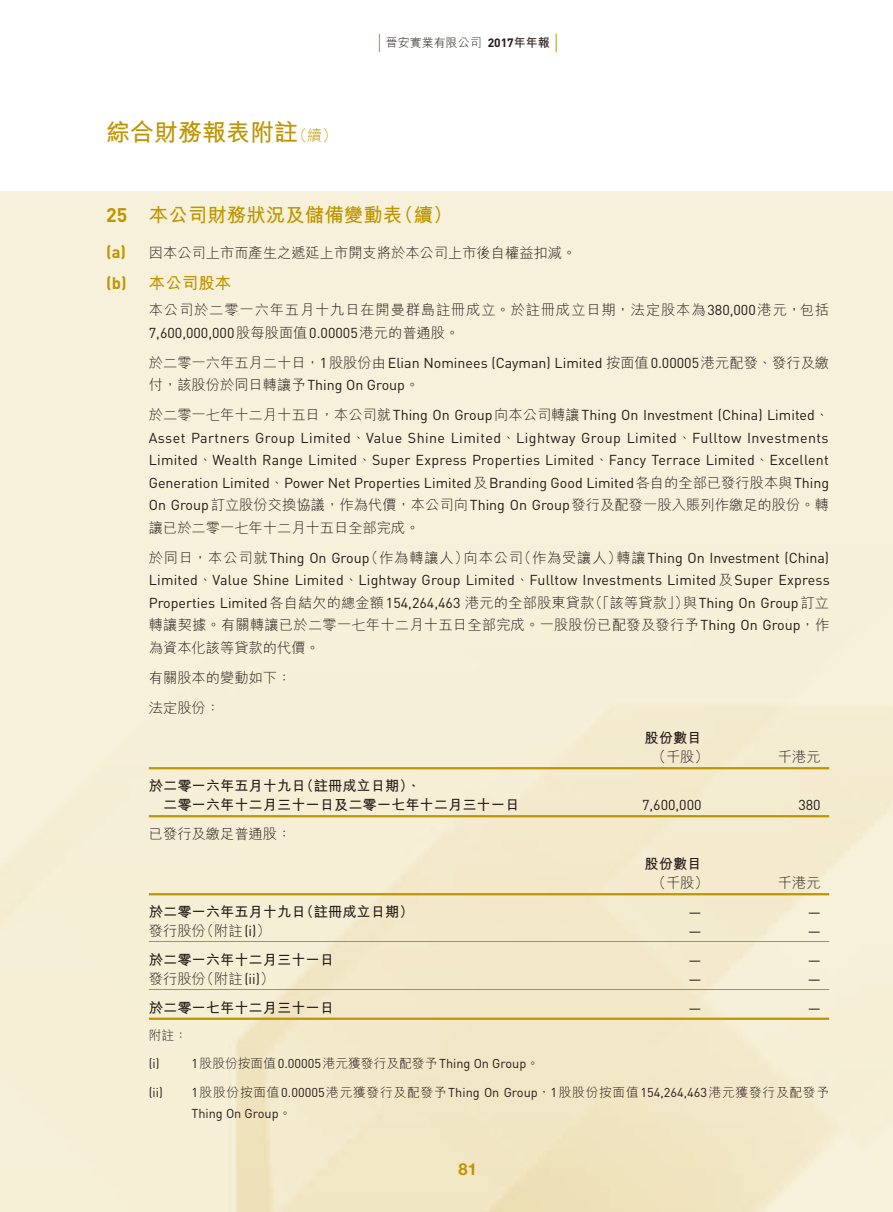
<style>
.page{position:relative;width:893px;height:1212px;background:#fff}
.page>*{position:absolute;margin:0;border:0;box-sizing:border-box;transform-origin:0 0}
.t1{font:700 24px "M Hei HK";color:#be9500}
.Subhead_1{font:700 19.5px "M Hei HK";color:#be9500}
.Subhead_1-2{font:700 19.5px "DIN";color:#be9500}
.Subhead_2{font:700 16.5px "M Hei HK";color:#be9500}
.Body{font:700 16.5px "DIN";color:#be9500}
.Subhead_2-2{font:700 16.5px "DIN";color:#be9500}
.t2{font:700 16.5px "Helvetica Neue LT Std";color:#be9500}
.t3{font:300 15px "M Hei HK";color:#be9500}
.Body-2{font:14.25px/22.5px "DIN";color:#231916}
.Body-3{font:300 14.25px/22.5px "M Hei HK";letter-spacing:.015em;color:#231916}
.Table_1_Colume{font:700 14.25px "M Hei HK";color:#231916}
.Body-4{font:300 14.25px/22.5px "M Hei HK";letter-spacing:.06em;color:#231916}
.Table_1_Colume-2{font:300 14.25px "M Hei HK";color:#231916}
.Table_1_Colume-3{font:14.25px "DIN";color:#231916}
.Notes{font:12.75px "DIN";color:#231916}
.Notes-2{font:300 12.75px "M Hei HK";color:#231916}
.t4{font:300 12px "M Hei HK";color:#231916}
.t5{font:700 12px "DIN";color:#231916}
.s1{font-family:"M Hei HK"}
.s2{font-family:"DIN";font-weight:400}
.s3{font-family:"M Hei HK";font-weight:300}
</style>
<div class="page">
<div style="left:0;top:191px;width:892px;height:1021px;background:linear-gradient(to bottom,#f8f3df,#f3e9cb)"></div>
<svg style="left:379px;top:34px;width:1px;height:18px"></svg>
<svg style="left:556px;top:34px;width:1px;height:18px"></svg>
<hr style="left:149px;top:767px;width:680px;height:2px;background:#be9500">
<hr style="left:149px;top:815px;width:680px;height:2px;background:#be9500">
<hr style="left:149px;top:893px;width:680px;height:2px;background:#be9500">
<hr style="left:149px;top:941px;width:680px;height:1px;background:#be9500">
<hr style="left:149px;top:989px;width:680px;height:1px;background:#be9500">
<hr style="left:149px;top:1017px;width:680px;height:3px;background:#be9500">
<p class="t4" style="left:386px;top:37px;width:97px">晉安實業有限公司</p>
<p class="t5" style="left:488px;top:35px;width:64px">2017<span class="s1">年年報</span></p>
<h1 class="t1" style="left:106px;top:114px;width:193px">綜合財務報表附註</h1>
<p class="t3" style="left:292px;top:127px;width:46px">（續(</p>
<p class="Subhead_1-2" style="left:106px;top:202px;width:23px">25</p>
<p class="Subhead_1" style="left:149px;top:200px;width:255px">本公司財務狀況及儲備變動表</p>
<p class="Subhead_1" style="left:394px;top:200px;width:60px">（續(</p>
<p class="Body" style="left:106px;top:241px;width:21px">)a(</p>
<p class="Subhead_2-2" style="left:106px;top:272px;width:22px">)b(</p>
<p class="Body-3" style="left:149px;top:242px;width:429px">因本公司上市而產生之遞延上市開支將於本公司上市後自權益扣減。</p>
<p class="Subhead_2" style="left:149px;top:271px;width:84px">本公司股本</p>
<p class="Body-4" style="left:149px;top:298px;width:682px">本公司於二零一六年五月十九日在開曼群島註冊成立。於註冊成立日期，法定股本為<span class="s2">380,000</span>港元，包括<br><span class="s2">7,600,000,000</span>股每股面值<span class="s2">0.00005</span>港元的普通股。</p>
<p class="Body-2" style="left:149px;top:351px;width:682px"><span class="s3">於二零一六年五月二十日，</span>1<span class="s3">股股份由</span>Elian Nominees (Cayman) Limited <span class="s3">按面值</span> 0.00005<span class="s3">港元配發、發行及繳付，該股份於同日轉讓予</span>Thing On Group<span class="s3">。</span></p>
<p class="Body-2" style="left:149px;top:403px;width:682px;text-align:justify"><span class="s3">於二零一七年十二月十五日，本公司就</span>Thing On Group<span class="s3">向本公司轉讓</span>Thing On Investment (China) Limited<span class="s3">、</span>Asset Partners Group Limited<span class="s3">、</span>Value Shine Limited<span class="s3">、</span>Lightway Group Limited<span class="s3">、</span>Fulltow Investments Limited<span class="s3">、</span>Wealth Range Limited<span class="s3">、</span>Super Express Properties Limited<span class="s3">、</span>Fancy Terrace Limited<span class="s3">、</span>Excellent Generation Limited<span class="s3">、</span>Power Net Properties Limited<span class="s3">及</span>Branding Good Limited<span class="s3">各自的全部已發行股本與</span>Thing On Group<span class="s3">訂立股份交換協議，作為代價，本公司向</span>Thing On Group<span class="s3">發行及配發一股入賬列作繳足的股份。轉讓已於二零一七年十二月十五日全部完成。</span></p>
<p class="Body-2" style="left:616px;top:546px;width:214px"><span class="s3">轉讓</span>Thing On Investment (China(</p>
<p class="Body-3" style="left:364px;top:546px;width:106px">（作為轉讓人）</p>
<p class="Body-3" style="left:517px;top:546px;width:106px">（作為受讓人）</p>
<p class="Body-3" style="left:464px;top:546px;width:61px">向本公司</p>
<p class="Body-2" style="left:149px;top:546px;width:222px"><span class="s3">於同日，本公司就</span>Thing On Group</p>
<p class="Body-2" style="left:149px;top:568px;width:682px">Limited<span class="s3">、</span>Value Shine Limited<span class="s3">、</span>Lightway Group Limited<span class="s3">、</span>Fulltow Investments Limited<span class="s3">及</span>Super Express</p>
<p class="Body-2" style="left:683px;top:591px;width:148px"><span class="s3">與</span>Thing On Group<span class="s3">訂立</span></p>
<p class="Body-3" style="left:149px;top:591px;width:682px"><span class="s2">Properties Limited</span>各自結欠的總金額 <span class="s2">154,264,463</span> 港元的全部股東貸款<br>轉讓契據。有關轉讓已於二零一七年十二月十五日全部完成。一股股份已配發及發行予<span class="s2">Thing On Group</span>，作為資本化該等貸款的代價。</p>
<p class="Body-3" style="left:149px;top:666px;width:144px">有關股本的變動如下：</p>
<p class="Body-3" style="left:149px;top:696px;width:73px">法定股份：</p>
<p class="Table_1_Colume" style="left:645px;top:727px;width:58px">股份數目</p>
<p class="Table_1_Colume-2" style="left:778px;top:750px;width:44px">千港元</p>
<p class="Body-3" style="left:588px;top:591px;width:102px">（「該等貸款」）</p>
<p class="Table_1_Colume-2" style="left:652px;top:750px;width:58px">（千股）</p>
<p class="Table_1_Colume" style="left:149px;top:775px;width:158px">於二零一六年五月十九日</p>
<p class="Table_1_Colume" style="left:300px;top:775px;width:123px">（註冊成立日期、(</p>
<p class="Table_1_Colume" style="left:163px;top:794px;width:358px">二零一六年十二月三十一日及二零一七年十二月三十一日</p>
<p class="Body-3" style="left:149px;top:822px;width:144px">已發行及繳足普通股：</p>
<p class="Table_1_Colume" style="left:149px;top:901px;width:158px">於二零一六年五月十九日</p>
<p class="Table_1_Colume" style="left:300px;top:901px;width:115px">（註冊成立日期(</p>
<p class="Table_1_Colume-2" style="left:200px;top:924px;width:72px">（附註 (<span class="s2">(i(</span></p>
<p class="Table_1_Colume-2" style="left:149px;top:924px;width:59px">發行股份</p>
<p class="Table_1_Colume" style="left:149px;top:949px;width:187px">於二零一六年十二月三十一日</p>
<p class="Table_1_Colume-2" style="left:200px;top:972px;width:76px">（附註 (<span class="s2">(i i(</span></p>
<p class="Table_1_Colume-2" style="left:149px;top:972px;width:59px">發行股份</p>
<p class="Table_1_Colume" style="left:149px;top:997px;width:187px">於二零一七年十二月三十一日</p>
<p class="Notes-2" style="left:149px;top:1029px;width:40px">附註：</p>
<p class="Notes" style="left:191px;top:1056px;width:349px">1<span class="s3">股股份按面值</span>0.00005<span class="s3">港元獲發行及配發予</span>Thing On Group<span class="s3">。</span></p>
<p class="Notes" style="left:149px;top:1056px;width:12px">)i(</p>
<p class="Table_1_Colume-3" style="left:642px;top:796px;width:61px">7,600,000</p>
<p class="Table_1_Colume-3" style="left:798px;top:796px;width:24px">380</p>
<p class="Table_1_Colume" style="left:645px;top:853px;width:58px">股份數目</p>
<p class="Table_1_Colume-2" style="left:652px;top:876px;width:58px">（千股）</p>
<p class="Table_1_Colume-2" style="left:778px;top:876px;width:44px">千港元</p>
<p class="Table_1_Colume-3" style="left:689px;top:903px;width:15px">—</p>
<p class="Table_1_Colume-3" style="left:808px;top:903px;width:15px">—</p>
<p class="Table_1_Colume-3" style="left:689px;top:922px;width:15px">—</p>
<p class="Table_1_Colume-3" style="left:808px;top:922px;width:15px">—</p>
<p class="Table_1_Colume-3" style="left:689px;top:951px;width:15px">—</p>
<p class="Table_1_Colume-3" style="left:808px;top:951px;width:15px">—</p>
<p class="Table_1_Colume-3" style="left:689px;top:970px;width:15px">—</p>
<p class="Table_1_Colume-3" style="left:808px;top:970px;width:15px">—</p>
<p class="Table_1_Colume-3" style="left:689px;top:999px;width:15px">—</p>
<p class="Table_1_Colume-3" style="left:808px;top:999px;width:15px">—</p>
<p class="Notes" style="left:149px;top:1084px;width:16px">)i i(</p>
<p class="Notes" style="left:191px;top:1084px;width:639px">1<span class="s3">股股份按面值</span>0.00005<span class="s3">港元獲發行及配發予</span>Thing On Group<span class="s3">，</span>1<span class="s3">股股份按面值</span>154,264,463<span class="s3">港元獲發行及配發予</span></p>
<p class="Notes" style="left:191px;top:1105px;width:102px">Thing On Group<span class="s3">。</span></p>
<p class="t2" style="left:459px;top:1158px;width:20px">81</p>
</div>
